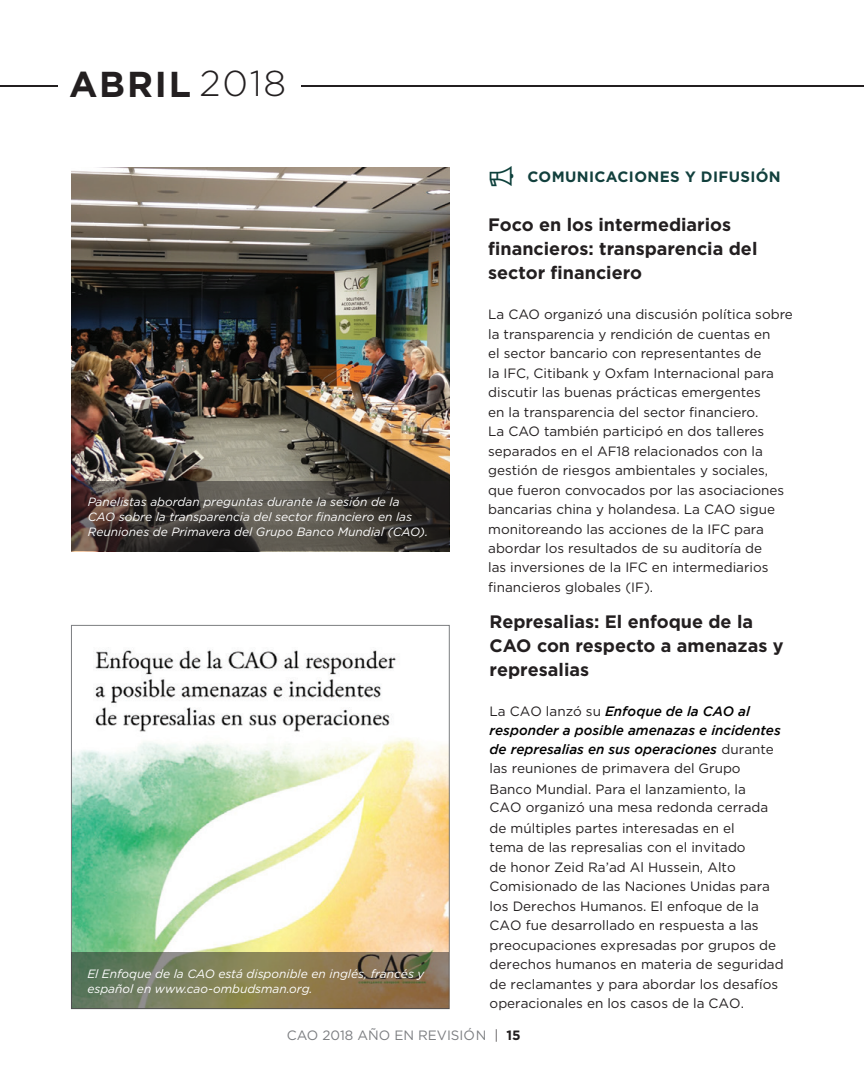
<style>
.page{position:relative;width:864px;height:1080px;background:#fff}
.page>*{position:absolute;margin:0;border:0;box-sizing:border-box;transform-origin:0 0}
.t1{font:700 36px "Gotham HTF";letter-spacing:.05em;color:#231f20}
.t2{font:700 18px/24px "Gotham HTF";color:#231f20}
.t3{font:700 15px "Gotham HTF";letter-spacing:.025em;color:#12403d}
.t4{font:13.5px/19.5px "Gotham HTF";color:#231f20}
.t5{font:italic 500 13.5px/18.9px "Gotham";color:#000}
.t6{font:13.5px "Gotham HTF";color:#7c7e81}
.t7{font:italic 12px/15px "Gotham HTF";color:#fff}
.s1{font-weight:300}
.s2{font-family:"Gotham HTF";font-weight:400;font-style:normal;color:#231f20}
.s3{font-weight:300;color:#231f20}
.s4{font-weight:700;color:#231f20}
</style>
<div class="page">
<hr style="left:302px;top:85px;width:562px;height:2px;background:#231f20">
<hr style="left:0;top:85px;width:58px;height:2px;background:#231f20">
<img style="left:73px;top:650px;width:374px;height:302px">
<img style="left:71px;top:168px;width:378px;height:314px">
<svg style="left:71px;top:482px;width:378px;height:69px;background:#413b37"></svg>
<svg style="left:71px;top:952px;width:378px;height:57px;background:#7d7855"></svg>
<h1 class="t1" style="left:69px;top:63px;width:219px">ABRIL <span class="s1">2018</span></h1>
<p class="t3" style="left:528px;top:168px;width:255px">COMUNICACIONES Y DIFUSIÓN</p>
<h2 class="t2" style="left:488px;top:212px;width:271px">Foco en los intermediarios financieros: transparencia del sector financiero</h2>
<p class="t4" style="left:488px;top:304px;width:306px">La CAO organizó una discusión política sobre la transparencia y rendición de cuentas en<br>el sector bancario con representantes de<br>la IFC, Citibank y Oxfam Internacional para discutir las buenas prácticas emergentes<br>en la transparencia del sector financiero.<br>La CAO también participó en dos talleres separados en el AF18 relacionados con la gestión de riesgos ambientales y sociales, que fueron convocados por las asociaciones bancarias china y holandesa. La CAO sigue monitoreando las acciones de la IFC para abordar los resultados de su auditoría de<br>las inversiones de la IFC en intermediarios financieros globales (IF).</p>
<h2 class="t2" style="left:490px;top:609px;width:296px">Represalias: El enfoque de la<br>CAO con respecto a amenazas y represalias</h2>
<p class="t5" style="left:490px;top:701px;width:293px"><span class="s2">La CAO lanzó su</span> Enfoque de la CAO al responder a posible amenazas e incidentes de represalias en sus operaciones <span class="s2">durante</span></p>
<p class="t4" style="left:490px;top:758px;width:258px;line-height:20.9px">las reuniones de primavera del Grupo<br>Banco Mundial. Para el lanzamiento, la</p>
<p class="t4" style="left:490px;top:797px;width:280px;line-height:20.9px">CAO organizó una mesa redonda cerrada de múltiples partes interesadas en el</p>
<p class="t4" style="left:490px;top:838px;width:296px">tema de las represalias con el invitado<br>de honor Zeid Ra’ad Al Hussein, Alto Comisionado de las Naciones Unidas para los Derechos Humanos. El enfoque de la CAO fue desarrollado en respuesta a las preocupaciones expresadas por grupos de derechos humanos en materia de seguridad de reclamantes y para abordar los desafíos operacionales en los casos de la CAO.</p>
<p class="t7" style="left:88px;top:494px;width:342px">Panelistas abordan preguntas durante la sesión de la<br>CAO sobre la transparencia del sector financiero en las<br>Reuniones de Primavera del Grupo Banco Mundial (CAO).</p>
<p class="t7" style="left:87px;top:966px;width:339px">El Enfoque de la CAO está disponible en inglés, francés y español en www.cao-ombudsman.org.</p>
<p class="t6" style="left:287px;top:1028px;width:235px">CAO 2018 AÑO EN REVISIÓN <span class="s3">|</span> <span class="s4">15</span></p>
</div>
